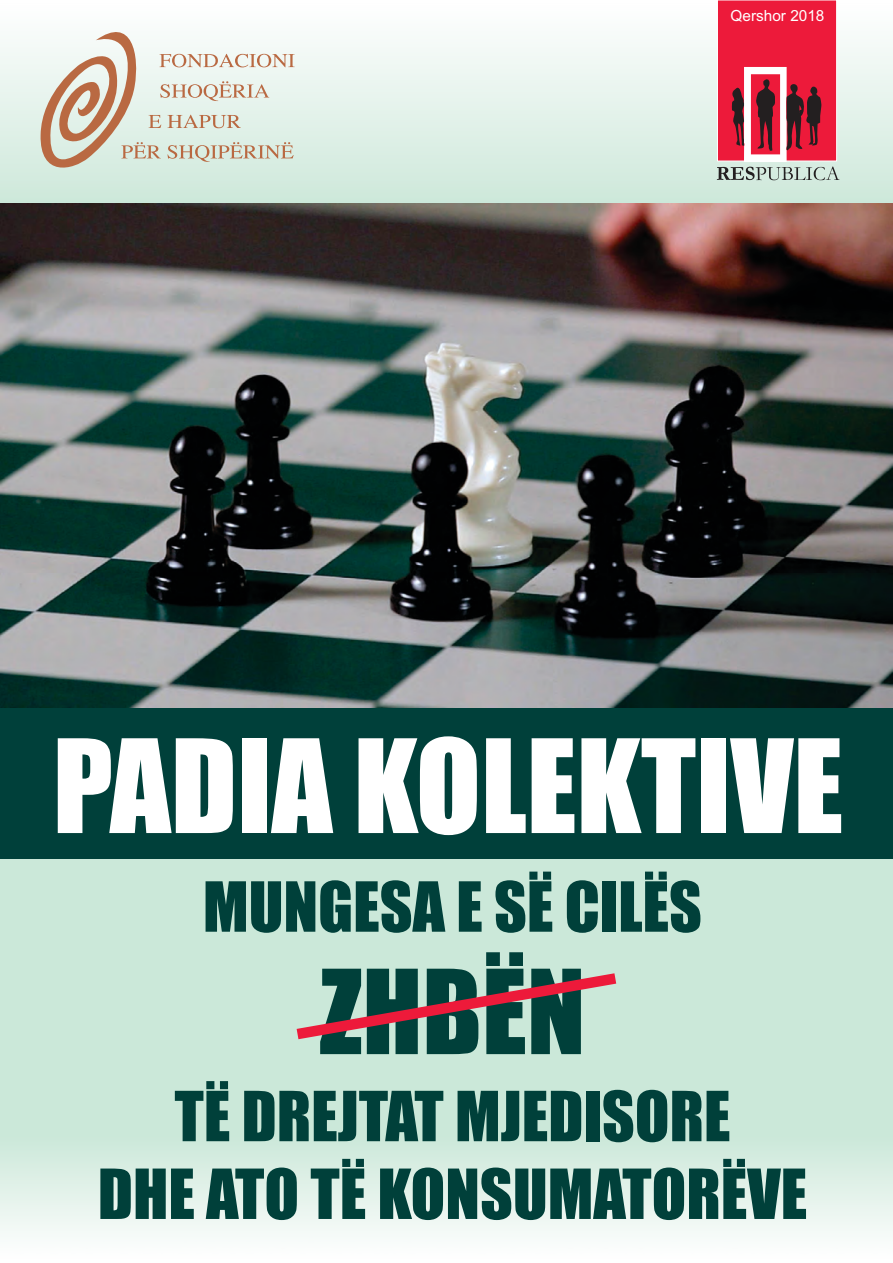
<style>
.page{position:relative;width:893px;height:1263px;background:#fff}
.page>*{position:absolute;margin:0;border:0;box-sizing:border-box;transform-origin:0 0}
.t1{font:119.85px "Impact";color:#fff}
.t2{font:108px "Impact";color:#00403a}
.t3{font:63.75px/77.7px "Impact";color:#00403a;text-align:center}
.t4{font:15.3px "Arial";color:#fff}
</style>
<div class="page">
<img style="left:0;top:44px;width:893px;height:1189px">
<div style="left:0;top:288px;width:893px;height:571px;background:#00403a"></div>
<img style="left:0;top:204px;width:893px;height:503px">
<svg style="left:297px;top:973px;width:319px;height:66px;background:#d0c6bf"></svg>
<svg style="left:40px;top:32px;width:255px;height:146px"></svg>
<svg style="left:717px;top:0;width:122px;height:180px;background:#d14559"></svg>
<p class="t4" style="left:731px;top:10px;width:95px">Qershor 2018</p>
<h1 class="t1" style="left:53px;top:738px;width:792px">PADIA KOLEKTIVE</h1>
<p class="t3" style="left:203px;top:871px;width:500px">MUNGESA E SË CILËS</p>
<h2 class="t2" style="left:319px;top:969px;width:267px">ZHBËN</h2>
<p class="t3" style="left:98px;top:1081px;width:711px">TË DREJTAT MJEDISORE<br>DHE ATO TË KONSUMATORËVE</p>
</div>
